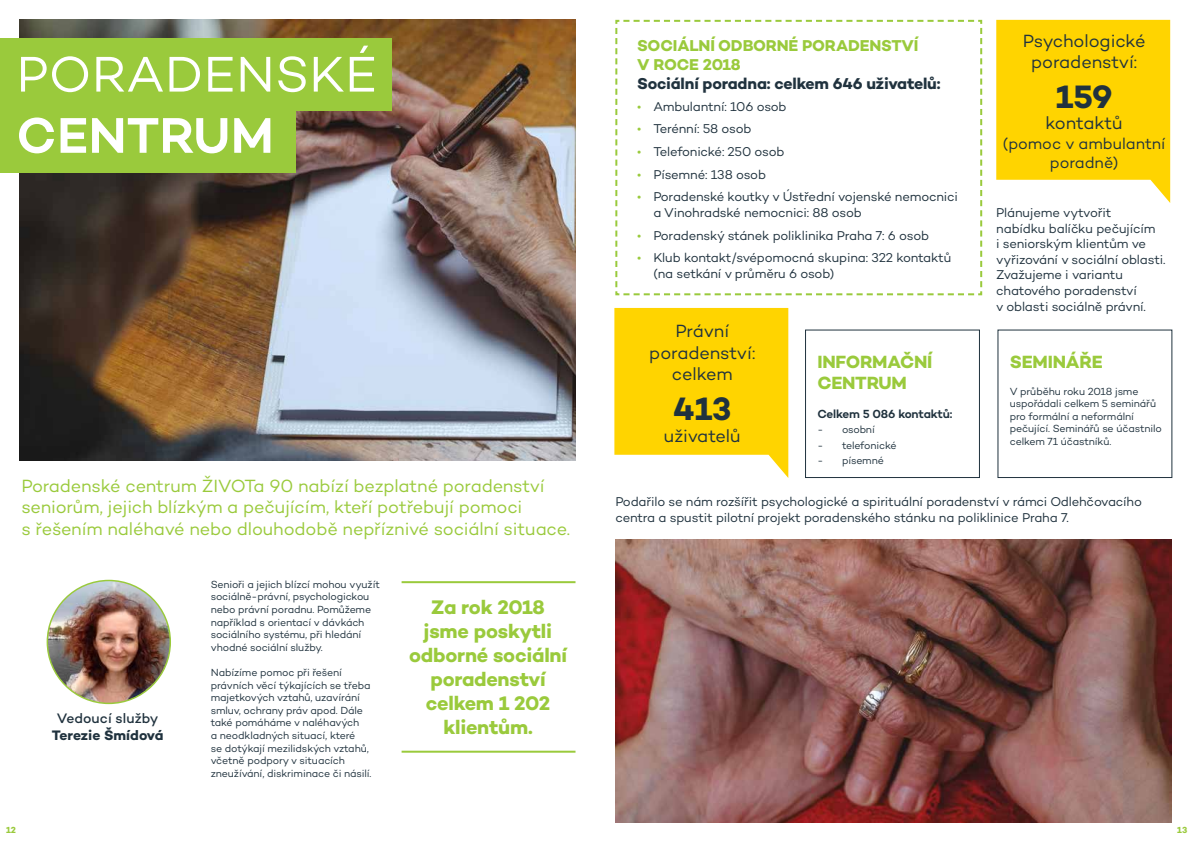
<style>
.page{position:relative;width:1191px;height:842px;background:#fff}
.page>*{position:absolute;margin:0;border:0;box-sizing:border-box;transform-origin:0 0}
.t1{font:51px "Campton";letter-spacing:.005em;color:#fff}
.t2{font:600 51px "Campton";color:#fff}
.t3{font:700 33px "Campton";letter-spacing:-.005em;color:#20323e}
.t4{font:700 20px/24px "Campton";letter-spacing:-.01em;color:#9aca3c;text-align:center}
.t5{font:18px/21.6px "Campton";letter-spacing:-.01em;color:#9aca3c}
.t6{font:18px/21.6px "Campton";letter-spacing:-.005em;color:#20323e;text-align:center}
.t7{font:700 18px/21.6px "Campton";letter-spacing:-.01em;color:#9aca3c}
.t8{font:700 16px/19.2px "Campton";letter-spacing:-.01em;color:#9aca3c}
.t9{font:700 16px "Campton";letter-spacing:-.01em;color:#20323e}
.t10{font:16px/19.2px "Campton";color:#20323e;text-align:center}
.t11{font:700 14px "Campton";letter-spacing:-.005em;color:#20323e}
.t12{font:500 14px "Campton";letter-spacing:.005em;color:#20323e}
.t13{font:13px/15.6px "Campton";letter-spacing:-.015em;color:#20323e}
.t14{font:600 12px "Campton";letter-spacing:-.02em;color:#20323e}
.t15{font:10.5px/12.6px "Campton";letter-spacing:-.01em;color:#20323e}
.t16{font:700 9px "Campton";color:#9aca3c}
.s1{color:#9aca3c}
</style>
<div class="page">
<img style="left:20px;top:20px;width:555px;height:441px">
<div style="left:0;top:39px;width:391px;height:72px;background:#9aca3c"></div>
<div style="left:0;top:101px;width:296px;height:72px;background:#9aca3c"></div>
<img style="left:47px;top:580px;width:123px;height:123px;border-radius:61px">
<hr style="left:401px;top:581px;width:174px;height:2px;background:#9aca3c">
<hr style="left:401px;top:751px;width:174px;height:2px;background:#9aca3c">
<svg style="left:614px;top:308px;width:174px;height:170px"></svg>
<svg style="left:996px;top:20px;width:174px;height:183px"></svg>
<div style="left:805px;top:329px;width:175px;height:149px;border:1px solid #20323e"></div>
<svg style="left:615px;top:19px;width:368px;height:277px"></svg>
<img style="left:615px;top:539px;width:556px;height:283px">
<h1 class="t1" style="left:16px;top:42px;width:362px">PORADENSKÉ</h1>
<h1 class="t2" style="left:16px;top:103px;width:259px">CENTRUM</h1>
<h3 class="t5" style="left:21px;top:475px;width:550px">Poradenské centrum ŽIVOTa 90 nabízí bezplatné poradenství seniorům, jejich blízkým a pečujícím, kteří potřebují pomoci<br>s řešením naléhavé nebo dlouhodobě nepříznivé sociální situace.</h3>
<h3 class="t12" style="left:57px;top:710px;width:103px">Vedoucí služby</h3>
<h3 class="t11" style="left:52px;top:726px;width:113px">Terezie Šmídová</h3>
<p class="t15" style="left:211px;top:578px;width:171px">Senioři a jejich blízcí mohou využít sociálně-právní, psychologickou nebo právní poradnu. Pomůžeme například s orientací v dávkách sociálního systému, při hledání vhodné sociální služby.</p>
<p class="t15" style="left:211px;top:666px;width:162px">Nabízíme pomoc při řešení právních věcí týkajících se třeba majetkových vztahů, uzavírání smluv, ochrany práv apod. Dále také pomáháme v naléhavých<br>a neodkladných situací, které<br>se dotýkají mezilidských vztahů, včetně podpory v situacích zneužívání, diskriminace či násilí.</p>
<h3 class="t4" style="left:409px;top:595px;width:160px">Za rok 2018 jsme poskytli odborné sociální poradenství celkem 1 202 klientům.</h3>
<h3 class="t8" style="left:637px;top:36px;width:283px">SOCIÁLNÍ ODBORNÉ PORADENSTVÍ<br>V ROCE 2018</h3>
<h3 class="t9" style="left:637px;top:74px;width:305px">Sociální poradna: celkem 646 uživatelů:</h3>
<p class="t13" style="left:637px;top:98px;width:151px"><span class="s1">•</span> Ambulantní: 106 osob</p>
<p class="t13" style="left:637px;top:121px;width:116px"><span class="s1">•</span> Terénní: 58 osob</p>
<p class="t13" style="left:637px;top:144px;width:149px"><span class="s1">•</span> Telefonické: 250 osob</p>
<p class="t13" style="left:637px;top:166px;width:130px"><span class="s1">•</span> Písemné: 138 osob</p>
<p class="t13" style="left:653px;top:189px;width:306px;text-indent:-16px"><span class="s1">•</span> Poradenské koutky v Ústřední vojenské nemocnici a Vinohradské nemocnici: 88 osob</p>
<p class="t13" style="left:637px;top:227px;width:293px"><span class="s1">•</span> Poradenský stánek poliklinika Praha 7: 6 osob</p>
<p class="t13" style="left:653px;top:250px;width:299px;text-indent:-16px"><span class="s1">•</span> Klub kontakt/svépomocná skupina: 322 kontaktů (na setkání v průměru 6 osob)</p>
<h3 class="t6" style="left:649px;top:320px;width:108px">Právní poradenství: celkem</h3>
<h2 class="t3" style="left:673px;top:388px;width:60px">413</h2>
<h3 class="t6" style="left:664px;top:424px;width:78px">uživatelů</h3>
<h3 class="t7" style="left:817px;top:351px;width:117px">INFORMAČNÍ<br>CENTRUM</h3>
<p class="t14" style="left:817px;top:406px;width:137px">Celkem 5 086 kontaktů:</p>
<p class="t15" style="left:817px;top:423px;width:59px">- osobní</p>
<p class="t15" style="left:817px;top:439px;width:81px">- telefonické</p>
<p class="t15" style="left:817px;top:454px;width:68px">- písemné</p>
<h3 class="t6" style="left:1022px;top:29px;width:124px">Psychologické poradenství:</h3>
<h2 class="t3" style="left:1055px;top:75px;width:58px">159</h2>
<h3 class="t6" style="left:1045px;top:112px;width:79px">kontaktů</h3>
<h3 class="t10" style="left:1002px;top:133px;width:164px">(pomoc v ambulantní poradně)</h3>
<p class="t13" style="left:996px;top:205px;width:171px">Plánujeme vytvořit<br>nabídku balíčku pečujícím<br>i seniorským klientům ve vyřizování v sociální oblasti.<br>Zvažujeme i variantu chatového poradenství<br>v oblasti sociálně právní.</p>
<h3 class="t7" style="left:1009px;top:351px;width:94px">SEMINÁŘE</h3>
<p class="t15" style="left:1009px;top:384px;width:154px">V průběhu roku 2018 jsme uspořádali celkem 5 seminářů pro formální a neformální pečující. Seminářů se účastnilo celkem 71 účastníků.</p>
<p class="t13" style="left:615px;top:493px;width:528px">Podařilo se nám rozšířit psychologické a spirituální poradenství v rámci Odlehčovacího centra a spustit pilotní projekt poradenského stánku na poliklinice Praha 7.</p>
<p class="t16" style="left:6px;top:824px;width:11px">12</p>
<p class="t16" style="left:1177px;top:824px;width:11px">13</p>
</div>
